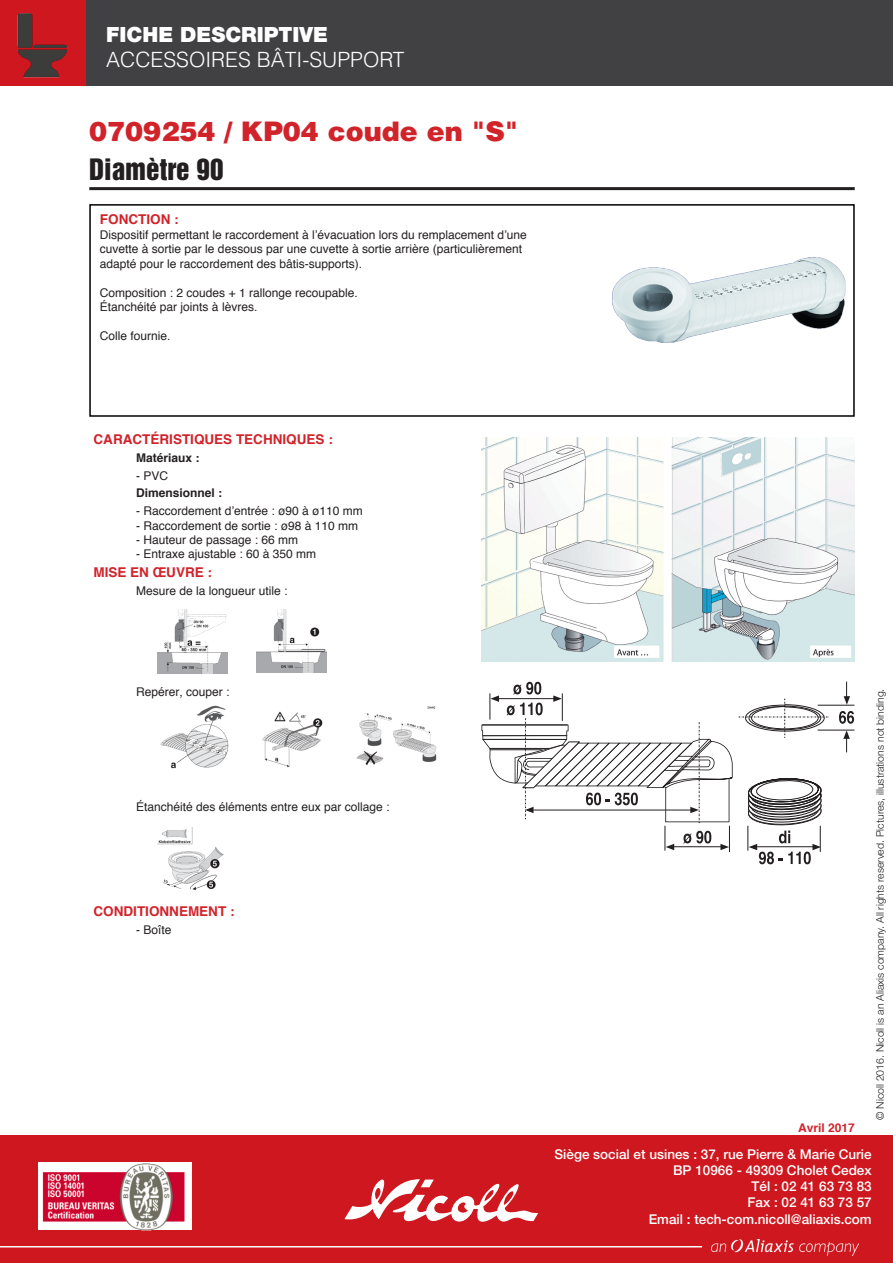
<style>
.page{position:relative;width:893px;height:1263px;background:#fff}
.page>*{position:absolute;margin:0;border:0;box-sizing:border-box;transform-origin:0 0}
.t1{font:900 27px "Helvetica";color:#d1232a}
.t2{font:27px "Helvetica Inserat";color:#231f20}
.t3{font:300 21px "Helvetica";color:#fff}
.t4{font:900 21px "Helvetica Neue";color:#fff}
.t5{font:500 13.5px/16.2px "Helvetica Neue";color:#fff;text-align:right}
.t6{font:700 13.5px "Helvetica";color:#d1232a}
.t7{font:12px/14.4px "Helvetica";color:#231f20}
.t8{font:700 12px "Helvetica";color:#231f20}
.t9{font:700 12px "Helvetica";color:#d1232a}
.t10{font:300 10.5px "Helvetica Neue CE";color:#231f20}
</style>
<div class="page">
<div style="left:0;top:1135px;width:893px;height:128px;background:#ce171e"></div>
<div style="left:85px;top:0;width:808px;height:85px;background:#414042"></div>
<img style="left:38px;top:1162px;width:154px;height:68px">
<svg style="left:344px;top:1179px;width:194px;height:43px"></svg>
<img style="left:711px;top:1239px;width:148px;height:16px">
<hr style="left:0;top:1246px;width:702px;height:1px;background:#fff">
<div style="left:0;top:0;width:85px;height:85px;background:#ce171e"></div>
<div style="left:89px;top:204px;width:766px;height:213px;border:2px solid #000"></div>
<hr style="left:89px;top:187px;width:766px;height:3px;background:#231f20">
<img style="left:613px;top:257px;width:232px;height:85px">
<svg style="left:481px;top:682px;width:252px;height:170px"></svg>
<svg style="left:747px;top:778px;width:75px;height:86px"></svg>
<svg style="left:739px;top:681px;width:116px;height:71px"></svg>
<img style="left:17px;top:13px;width:51px;height:65px">
<img style="left:481px;top:437px;width:374px;height:225px">
<img style="left:157px;top:609px;width:71px;height:64px">
<img style="left:256px;top:609px;width:71px;height:64px">
<img style="left:356px;top:706px;width:81px;height:59px">
<img style="left:160px;top:706px;width:69px;height:63px">
<img style="left:262px;top:711px;width:61px;height:57px">
<img style="left:157px;top:827px;width:67px;height:64px">
<p class="t4" style="left:106px;top:22px;width:223px">FICHE DESCRIPTIVE</p>
<p class="t3" style="left:106px;top:46px;width:300px">ACCESSOIRES BÂTI-SUPPORT</p>
<p class="t1" style="left:89px;top:114px;width:431px">0709254 / KP04 coude en "S"</p>
<p class="t2" style="left:89px;top:153px;width:136px">Diamètre 90</p>
<p class="t6" style="left:100px;top:210px;width:80px">FONCTION :</p>
<p class="t7" style="left:100px;top:227px;width:428px">Dispositif permettant le raccordement à l’évacuation lors du remplacement d’une cuvette à sortie par le dessous par une cuvette à sortie arrière (particulièrement adapté pour le raccordement des bâtis-supports).</p>
<p class="t7" style="left:100px;top:285px;width:259px">Composition : 2 coudes + 1 rallonge recoupable.</p>
<p class="t7" style="left:100px;top:299px;width:159px">Étanchéité par joints à lèvres.</p>
<p class="t7" style="left:100px;top:328px;width:72px">Colle fournie.</p>
<p class="t6" style="left:94px;top:431px;width:241px">CARACTÉRISTIQUES TECHNIQUES :</p>
<p class="t8" style="left:136px;top:450px;width:65px">Matériaux :</p>
<p class="t7" style="left:136px;top:468px;width:34px">- PVC</p>
<p class="t8" style="left:136px;top:486px;width:88px">Dimensionnel :</p>
<p class="t7" style="left:136px;top:503px;width:228px">- Raccordement d’entrée : ø90 à ø110 mm</p>
<p class="t7" style="left:136px;top:518px;width:224px">- Raccordement de sortie : ø98 à 110 mm</p>
<p class="t7" style="left:136px;top:532px;width:164px">- Hauteur de passage : 66 mm</p>
<p class="t7" style="left:136px;top:547px;width:182px">- Entraxe ajustable : 60 à 350 mm</p>
<p class="t6" style="left:94px;top:564px;width:120px">MISE EN ŒUVRE :</p>
<p class="t7" style="left:136px;top:583px;width:153px">Mesure de la longueur utile :</p>
<p class="t7" style="left:136px;top:684px;width:95px">Repérer, couper :</p>
<p class="t7" style="left:136px;top:799px;width:255px">Étanchéité des éléments entre eux par collage :</p>
<p class="t6" style="left:94px;top:903px;width:142px">CONDITIONNEMENT :</p>
<p class="t7" style="left:136px;top:922px;width:37px">- Boîte</p>
<p class="t9" style="left:798px;top:1120px;width:58px">Avril 2017</p>
<p class="t10" style="left:874px;top:1120px;width:433px;rotate:-90deg">© Nicoll 2016. Nicoll is an Aliaxis company. All rights reserved. Pictures, illustrations not binding.</p>
<p class="t5" style="left:554px;top:1146px;width:319px">Siège social et usines : 37, rue Pierre &amp; Marie Curie<br>BP 10966 - 49309 Cholet Cedex<br>Tél : 02 41 63 73 83<br>Fax : 02 41 63 73 57<br>Email : tech-com.nicoll@aliaxis.com</p>
</div>
